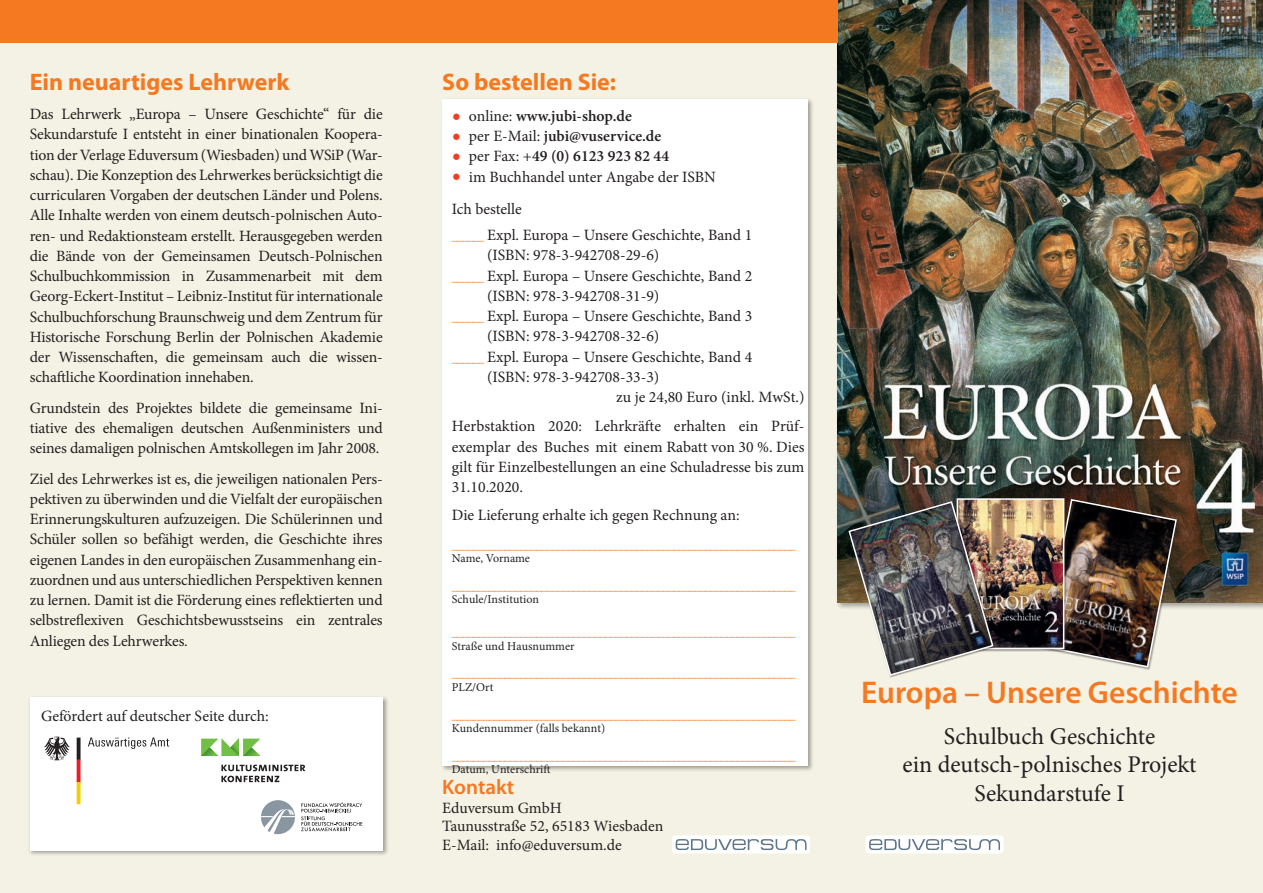
<style>
.page{position:relative;width:1263px;height:893px;background:#f4f2e4}
.page>*{position:absolute;margin:0;border:0;box-sizing:border-box;transform-origin:0 0}
.t1{font:600 31.5px "Myriad Pro";color:#f47921}
.t2{font:24px/28.5px "Minion Pro";letter-spacing:-.005em;color:#231f20;text-align:center}
.t3{font:700 24px "Myriad Pro";color:#f47921}
.t4{font:600 21px "Myriad Pro";color:#f47921}
.t5{font:15.75px/20.2px "Minion Pro";color:#231f20;text-align:justify}
.t6{font:600 15.75px "Minion Pro";color:#231f20}
.t7{font:12px "Minion Pro";color:#f47921}
.t8{font:12px "Minion Pro";color:#231f20}
.s1{font-weight:400;font-size:24px;color:#ef3e22}
.s2{font-weight:400}
.s3{font-size:24px;color:#ef3e22}
.s4{font-size:12px;color:#f47921}
</style>
<div class="page">
<img style="left:838px;top:0;width:425px;height:602px">
<img style="left:1041px;top:498px;width:137px;height:170px">
<div style="left:0;top:0;width:838px;height:43px;background:#f47921"></div>
<div style="left:440px;top:97px;width:374px;height:675px;background:#231f20;opacity:.4"></div>
<div style="left:442px;top:99px;width:366px;height:666px;background:#fff"></div>
<div style="left:28px;top:695px;width:361px;height:162px;background:#231f20;opacity:.4"></div>
<div style="left:30px;top:697px;width:353px;height:153px;background:#fff"></div>
<div style="left:956px;top:498px;width:110px;height:153px;background:#231f20;opacity:.4"></div>
<img style="left:995px;top:501px;width:66px;height:145px">
<div style="left:956px;top:498px;width:108px;height:151px;border:2px solid #fff"></div>
<svg style="left:44px;top:736px;width:26px;height:25px"></svg>
<svg style="left:77px;top:738px;width:4px;height:66px"></svg>
<svg style="left:88px;top:737px;width:81px;height:12px"></svg>
<svg style="left:221px;top:765px;width:84px;height:17px"></svg>
<svg style="left:201px;top:738px;width:59px;height:18px"></svg>
<img style="left:201px;top:747px;width:17px;height:9px">
<svg style="left:301px;top:802px;width:61px;height:29px"></svg>
<svg style="left:261px;top:800px;width:34px;height:34px"></svg>
<div style="left:672px;top:835px;width:138px;height:18px;background:#fff;border-radius:3px"></div>
<svg style="left:676px;top:839px;width:130px;height:11px"></svg>
<img style="left:847px;top:500px;width:147px;height:177px">
<div style="left:865px;top:835px;width:138px;height:18px;background:#fff;border-radius:3px"></div>
<svg style="left:869px;top:839px;width:131px;height:11px"></svg>
<h2 class="t3" style="left:30px;top:67px;width:261px">Ein neuartiges Lehrwerk</h2>
<p class="t5" style="left:30px;top:104px;width:354px">Das Lehrwerk „Europa – Unsere Geschichte“ für die Sekundarstufe I entsteht in einer binationalen Koopera&shy;tion der Verlage Eduversum (Wiesbaden) und WSiP (War&shy;schau). Die Konzeption des Lehrwerkes berücksichtigt die curricularen Vorgaben der deutschen Länder und Polens.<br>Alle Inhalte werden von einem deutsch-polnischen Auto&shy;ren- und Redaktionsteam erstellt. Herausgegeben werden die Bände von der Gemeinsamen Deutsch-Polnischen Schulbuchkommission in Zusammenarbeit mit dem Georg-Eckert-Institut – Leibniz-Institut für internationale Schulbuchforschung Braunschweig und dem Zentrum für Historische Forschung Berlin der Polnischen Akademie der Wissenschaften, die gemeinsam auch die wissen&shy;schaftliche Koordination innehaben.</p>
<p class="t5" style="left:30px;top:398px;width:354px">Grundstein des Projektes bildete die gemeinsame Ini&shy;tiative des ehemaligen deutschen Außenministers und seines damaligen polnischen Amtskollegen im Jahr 2008.</p>
<p class="t5" style="left:30px;top:469px;width:354px">Ziel des Lehrwerkes ist es, die jeweiligen nationalen Pers&shy;pektiven zu überwinden und die Vielfalt der europäischen Erinnerungskulturen aufzuzeigen. Die Schülerinnen und Schüler sollen so befähigt werden, die Geschichte ihres eigenen Landes in den europäischen Zusammenhang ein&shy;zuordnen und aus unterschiedlichen Perspektiven kennen zu lernen. Damit ist die Förderung eines reflektierten und selbstreflexiven Geschichtsbewusstseins ein zentrales Anliegen des Lehrwerkes.</p>
<p class="t5" style="left:41px;top:705px;width:229px">Gefördert auf deutscher Seite durch:</p>
<h2 class="t3" style="left:442px;top:67px;width:175px">So bestellen Sie:</h2>
<p class="t6" style="left:452px;top:105px;width:182px"><span class="s1">•</span> <span class="s2">online:</span> www.jubi-shop.de</p>
<p class="t6" style="left:452px;top:125px;width:211px"><span class="s1">•</span> <span class="s2">per E-Mail:</span> jubi@vuservice.de</p>
<p class="t6" style="left:452px;top:146px;width:219px"><span class="s1">•</span> <span class="s2">per Fax: +</span>49 (0) 6123 923 82 44</p>
<p class="t5" style="left:452px;top:161px;width:265px;line-height:32.2px"><span class="s3">•</span> im Buchhandel unter Angabe der ISBN<br>Ich bestelle</p>
<p class="t5" style="left:452px;top:225px;width:302px"><span class="s4">______</span> Expl. Europa – Unsere Geschichte, Band 1</p>
<p class="t5" style="left:487px;top:245px;width:174px">(ISBN: 978-3-942708-29-6)</p>
<p class="t5" style="left:452px;top:266px;width:302px"><span class="s4">______</span> Expl. Europa – Unsere Geschichte, Band 2</p>
<p class="t5" style="left:487px;top:286px;width:174px">(ISBN: 978-3-942708-31-9)</p>
<p class="t5" style="left:452px;top:306px;width:302px"><span class="s4">______</span> Expl. Europa – Unsere Geschichte, Band 3</p>
<p class="t5" style="left:487px;top:326px;width:174px">(ISBN: 978-3-942708-32-6)</p>
<p class="t5" style="left:452px;top:347px;width:302px"><span class="s4">______</span> Expl. Europa – Unsere Geschichte, Band 4</p>
<p class="t5" style="left:487px;top:367px;width:174px">(ISBN: 978-3-942708-33-3)</p>
<p class="t5" style="left:616px;top:387px;width:190px">zu je 24,80 Euro (inkl. MwSt.)</p>
<p class="t5" style="left:452px;top:416px;width:354px">Herbstaktion 2020: Lehrkräfte erhalten ein Prüf&shy;exemplar des Buches mit einem Rabatt von 30 %. Dies gilt für Einzelbestellungen an eine Schuladresse bis zum 31.10.2020.</p>
<p class="t5" style="left:452px;top:505px;width:289px">Die Lieferung erhalte ich gegen Rechnung an:</p>
<p class="t7" style="left:452px;top:537px;width:345px">_________________________________________________________________</p>
<p class="t8" style="left:452px;top:550px;width:80px">Name, Vorname</p>
<p class="t7" style="left:452px;top:578px;width:345px">_________________________________________________________________</p>
<p class="t8" style="left:452px;top:591px;width:89px">Schule/Institution</p>
<p class="t7" style="left:452px;top:624px;width:345px">_________________________________________________________________</p>
<p class="t8" style="left:452px;top:638px;width:124px">Straße und Hausnummer</p>
<p class="t7" style="left:452px;top:665px;width:345px">_________________________________________________________________</p>
<p class="t8" style="left:452px;top:679px;width:43px">PLZ/Ort</p>
<p class="t7" style="left:452px;top:707px;width:345px">_________________________________________________________________</p>
<p class="t8" style="left:452px;top:720px;width:155px">Kundennummer (falls bekannt)</p>
<p class="t7" style="left:452px;top:748px;width:345px">_________________________________________________________________</p>
<p class="t8" style="left:452px;top:761px;width:100px">Datum, Unterschrift</p>
<h3 class="t4" style="left:442px;top:773px;width:73px">Kontakt</h3>
<p class="t5" style="left:442px;top:798px;width:223px;line-height:18.8px;text-align:left">Eduversum GmbH<br>Taunusstraße 52, 65183 Wiesbaden<br>E-Mail: info@eduversum.de</p>
<h1 class="t1" style="left:861px;top:672px;width:378px">Europa – Unsere Geschichte</h1>
<h2 class="t2" style="left:902px;top:722px;width:295px">Schulbuch Geschichte<br>ein deutsch-polnisches Projekt<br>Sekundarstufe I</h2>
</div>
